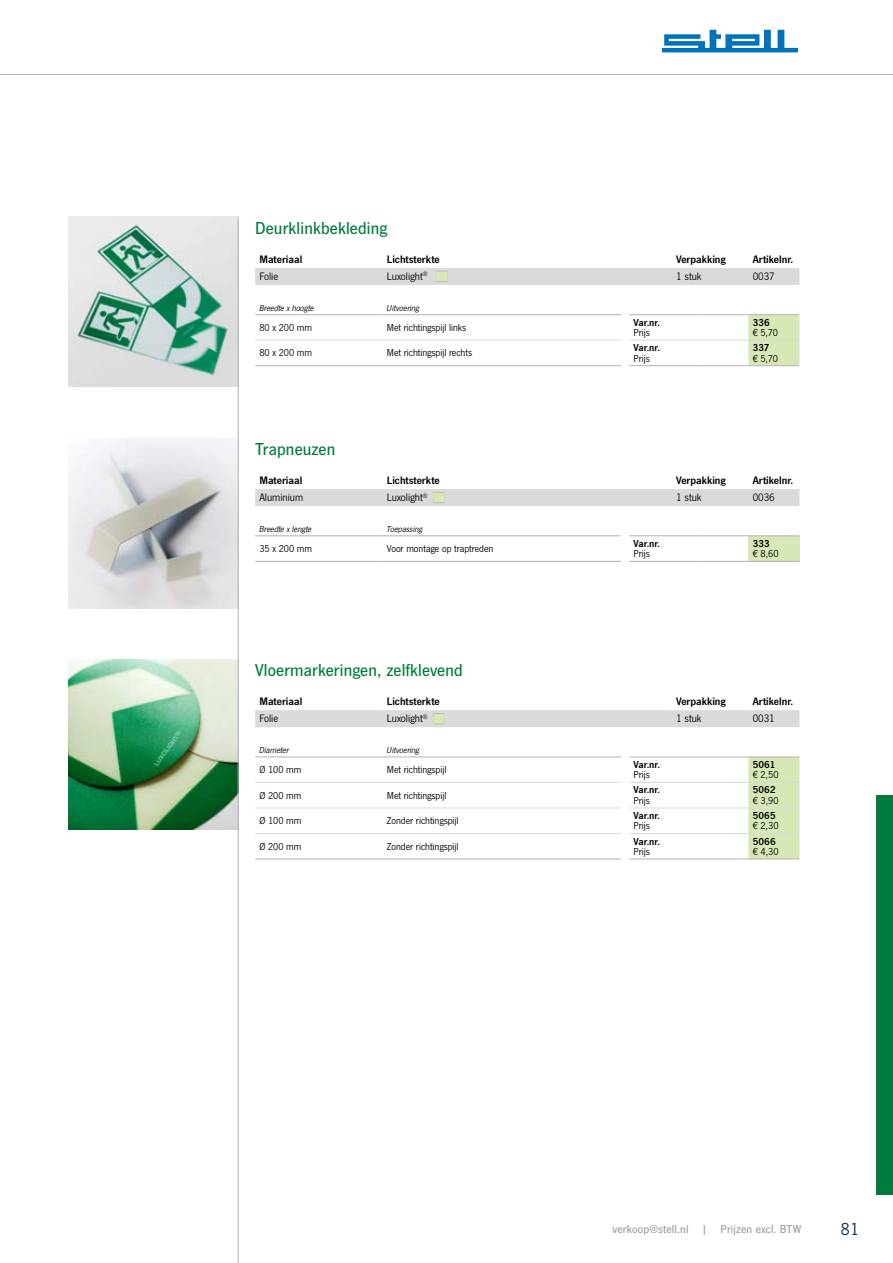
<style>
.page{position:relative;width:893px;height:1263px;background:#fff}
.page>*{position:absolute;margin:0;border:0;box-sizing:border-box;transform-origin:0 0}
.t1{font:500 18px "News Got";letter-spacing:.01em;color:#007b3d}
.t2{font:18px "News Got";color:#002c47}
.t3{font:500 12px "News Got";letter-spacing:.015em;color:#9d9d9c}
.t4{font:11.25px "News Got Dem";color:#000}
.t5{font:11.25px "News Got";color:#000}
.t6{font:10.5px "News Got";color:#000}
.t7{font:10.5px "News Got Dem";color:#000}
.t8{font:italic 9px "News Got";color:#000}
</style>
<div class="page">
<hr style="left:0;top:74px;width:893px;height:1px;background:#b3b2b2">
<svg style="left:662px;top:30px;width:136px;height:22px"></svg>
<img style="left:68px;top:217px;width:170px;height:170px">
<img style="left:68px;top:438px;width:170px;height:170px">
<img style="left:68px;top:659px;width:170px;height:170px">
<div style="left:876px;top:795px;width:17px;height:400px;background:#007b3d"></div>
<div style="left:255px;top:268px;width:544px;height:17px;background:#dadada"></div>
<div style="left:436px;top:271px;width:11px;height:11px;background:#c2c7b3"></div>
<div style="left:436px;top:272px;width:11px;height:9px;background:#d8e7b6"></div>
<hr style="left:255px;top:365px;width:128px;height:1px;background:#b3b2b2">
<hr style="left:383px;top:365px;width:238px;height:1px;background:#b3b2b2">
<hr style="left:255px;top:340px;width:128px;height:1px;background:#dadada">
<hr style="left:383px;top:340px;width:238px;height:1px;background:#dadada">
<hr style="left:255px;top:314px;width:128px;height:1px;background:#b3b2b2">
<hr style="left:383px;top:314px;width:238px;height:1px;background:#b3b2b2">
<svg style="left:697px;top:315px;width:102px;height:50px"></svg>
<hr style="left:629px;top:365px;width:68px;height:1px;background:#b3b2b2">
<hr style="left:697px;top:365px;width:51px;height:1px;background:#b3b2b2">
<hr style="left:748px;top:365px;width:51px;height:1px;background:#b3b2b2">
<hr style="left:629px;top:340px;width:68px;height:1px;background:#dadada">
<hr style="left:697px;top:340px;width:51px;height:1px;background:#dadada">
<hr style="left:748px;top:340px;width:51px;height:1px;background:#dadada">
<hr style="left:629px;top:314px;width:68px;height:1px;background:#b3b2b2">
<hr style="left:697px;top:314px;width:51px;height:1px;background:#b3b2b2">
<hr style="left:748px;top:314px;width:51px;height:1px;background:#b3b2b2">
<div style="left:255px;top:710px;width:544px;height:17px;background:#dadada"></div>
<svg style="left:433px;top:713px;width:12px;height:11px"></svg>
<div style="left:433px;top:714px;width:12px;height:9px;background:#d8e7b6"></div>
<div style="left:255px;top:489px;width:544px;height:17px;background:#dadada"></div>
<div style="left:433px;top:492px;width:12px;height:11px;background:#c2c7b3"></div>
<div style="left:433px;top:493px;width:12px;height:9px;background:#d8e7b6"></div>
<hr style="left:255px;top:859px;width:128px;height:1px;background:#b3b2b2">
<hr style="left:383px;top:859px;width:238px;height:1px;background:#b3b2b2">
<hr style="left:255px;top:782px;width:128px;height:1px;background:#dadada">
<hr style="left:383px;top:782px;width:238px;height:1px;background:#dadada">
<hr style="left:255px;top:807px;width:128px;height:1px;background:#dadada">
<hr style="left:383px;top:807px;width:238px;height:1px;background:#dadada">
<hr style="left:255px;top:833px;width:128px;height:1px;background:#dadada">
<hr style="left:383px;top:833px;width:238px;height:1px;background:#dadada">
<hr style="left:255px;top:756px;width:128px;height:1px;background:#b3b2b2">
<hr style="left:383px;top:756px;width:238px;height:1px;background:#b3b2b2">
<hr style="left:255px;top:535px;width:128px;height:1px;background:#b3b2b2">
<hr style="left:383px;top:535px;width:238px;height:1px;background:#b3b2b2">
<hr style="left:255px;top:561px;width:128px;height:1px;background:#b3b2b2">
<hr style="left:383px;top:561px;width:238px;height:1px;background:#b3b2b2">
<svg style="left:697px;top:757px;width:102px;height:102px"></svg>
<hr style="left:629px;top:859px;width:68px;height:1px;background:#b3b2b2">
<hr style="left:697px;top:859px;width:51px;height:1px;background:#b3b2b2">
<hr style="left:748px;top:859px;width:51px;height:1px;background:#b3b2b2">
<hr style="left:629px;top:782px;width:68px;height:1px;background:#dadada">
<hr style="left:697px;top:782px;width:51px;height:1px;background:#dadada">
<hr style="left:748px;top:782px;width:51px;height:1px;background:#dadada">
<hr style="left:629px;top:807px;width:68px;height:1px;background:#dadada">
<hr style="left:697px;top:807px;width:51px;height:1px;background:#dadada">
<hr style="left:748px;top:807px;width:51px;height:1px;background:#dadada">
<hr style="left:629px;top:833px;width:68px;height:1px;background:#dadada">
<hr style="left:697px;top:833px;width:51px;height:1px;background:#dadada">
<hr style="left:748px;top:833px;width:51px;height:1px;background:#dadada">
<hr style="left:629px;top:756px;width:68px;height:1px;background:#b3b2b2">
<hr style="left:697px;top:756px;width:51px;height:1px;background:#b3b2b2">
<hr style="left:748px;top:756px;width:51px;height:1px;background:#b3b2b2">
<div style="left:748px;top:536px;width:51px;height:25px;background:#d8e7b6"></div>
<hr style="left:629px;top:535px;width:68px;height:1px;background:#b3b2b2">
<hr style="left:697px;top:535px;width:51px;height:1px;background:#b3b2b2">
<hr style="left:748px;top:535px;width:51px;height:1px;background:#b3b2b2">
<hr style="left:629px;top:561px;width:68px;height:1px;background:#b3b2b2">
<hr style="left:697px;top:561px;width:51px;height:1px;background:#b3b2b2">
<hr style="left:748px;top:561px;width:51px;height:1px;background:#b3b2b2">
<hr style="left:238px;top:217px;width:1px;height:1046px;background:#b3b2b2">
<h1 class="t1" style="left:255px;top:218px;width:134px">Deurklinkbekleding</h1>
<p class="t4" style="left:259px;top:253px;width:44px">Materiaal</p>
<p class="t4" style="left:387px;top:253px;width:54px">Lichtsterkte</p>
<p class="t4" style="left:676px;top:253px;width:51px">Verpakking</p>
<p class="t4" style="left:753px;top:253px;width:42px">Artikelnr.</p>
<p class="t5" style="left:259px;top:270px;width:20px">Folie</p>
<p class="t5" style="left:387px;top:270px;width:42px">Luxolight<sup>®</sup></p>
<p class="t5" style="left:676px;top:270px;width:27px">1 stuk</p>
<p class="t5" style="left:753px;top:270px;width:24px">0037</p>
<p class="t8" style="left:259px;top:303px;width:56px">Breedte x hoogte</p>
<p class="t8" style="left:387px;top:303px;width:34px">Uitvoering</p>
<p class="t6" style="left:259px;top:322px;width:54px">80 x 200 mm</p>
<p class="t6" style="left:387px;top:322px;width:81px">Met richtingspijl links</p>
<p class="t6" style="left:259px;top:347px;width:54px">80 x 200 mm</p>
<p class="t6" style="left:387px;top:347px;width:87px">Met richtingspijl rechts</p>
<p class="t7" style="left:753px;top:316px;width:19px">336</p>
<p class="t6" style="left:753px;top:327px;width:27px">€ 5,70</p>
<p class="t7" style="left:634px;top:316px;width:28px">Var.nr.</p>
<p class="t6" style="left:634px;top:327px;width:18px">Prijs</p>
<p class="t7" style="left:753px;top:342px;width:18px">337</p>
<p class="t6" style="left:753px;top:352px;width:27px">€ 5,70</p>
<p class="t7" style="left:634px;top:342px;width:28px">Var.nr.</p>
<p class="t6" style="left:634px;top:352px;width:18px">Prijs</p>
<h1 class="t1" style="left:255px;top:439px;width:82px">Trapneuzen</h1>
<p class="t4" style="left:259px;top:474px;width:44px">Materiaal</p>
<p class="t4" style="left:387px;top:474px;width:54px">Lichtsterkte</p>
<p class="t4" style="left:676px;top:474px;width:51px">Verpakking</p>
<p class="t4" style="left:753px;top:474px;width:42px">Artikelnr.</p>
<p class="t5" style="left:259px;top:491px;width:45px">Aluminium</p>
<p class="t5" style="left:387px;top:491px;width:42px">Luxolight<sup>®</sup></p>
<p class="t5" style="left:676px;top:491px;width:27px">1 stuk</p>
<p class="t5" style="left:753px;top:491px;width:24px">0036</p>
<p class="t8" style="left:259px;top:524px;width:54px">Breedte x lengte</p>
<p class="t8" style="left:387px;top:524px;width:37px">Toepassing</p>
<p class="t6" style="left:259px;top:543px;width:54px">35 x 200 mm</p>
<p class="t6" style="left:387px;top:543px;width:108px">Voor montage op traptreden</p>
<h1 class="t1" style="left:255px;top:660px;width:209px">Vloermarkeringen, zelfklevend</h1>
<p class="t7" style="left:634px;top:537px;width:28px">Var.nr.</p>
<p class="t6" style="left:634px;top:548px;width:18px">Prijs</p>
<p class="t7" style="left:753px;top:537px;width:19px">333</p>
<p class="t6" style="left:753px;top:548px;width:28px">€ 8,60</p>
<p class="t4" style="left:259px;top:695px;width:44px">Materiaal</p>
<p class="t4" style="left:387px;top:695px;width:54px">Lichtsterkte</p>
<p class="t4" style="left:676px;top:695px;width:51px">Verpakking</p>
<p class="t4" style="left:753px;top:695px;width:42px">Artikelnr.</p>
<p class="t5" style="left:259px;top:712px;width:20px">Folie</p>
<p class="t5" style="left:387px;top:712px;width:42px">Luxolight<sup>®</sup></p>
<p class="t5" style="left:676px;top:712px;width:27px">1 stuk</p>
<p class="t5" style="left:753px;top:712px;width:24px">0031</p>
<p class="t8" style="left:259px;top:745px;width:31px">Diameter</p>
<p class="t8" style="left:387px;top:745px;width:34px">Uitvoering</p>
<p class="t6" style="left:259px;top:764px;width:44px">Ø 100 mm</p>
<p class="t6" style="left:387px;top:764px;width:61px">Met richtingspijl</p>
<p class="t6" style="left:259px;top:789px;width:44px">Ø 200 mm</p>
<p class="t6" style="left:387px;top:789px;width:61px">Met richtingspijl</p>
<p class="t6" style="left:259px;top:815px;width:44px">Ø 100 mm</p>
<p class="t6" style="left:387px;top:815px;width:73px">Zonder richtingspijl</p>
<p class="t6" style="left:259px;top:840px;width:44px">Ø 200 mm</p>
<p class="t6" style="left:387px;top:840px;width:73px">Zonder richtingspijl</p>
<p class="t7" style="left:634px;top:758px;width:28px">Var.nr.</p>
<p class="t6" style="left:634px;top:769px;width:18px">Prijs</p>
<p class="t7" style="left:753px;top:758px;width:24px">5061</p>
<p class="t6" style="left:753px;top:769px;width:27px">€ 2,50</p>
<p class="t7" style="left:634px;top:784px;width:28px">Var.nr.</p>
<p class="t6" style="left:634px;top:795px;width:18px">Prijs</p>
<p class="t7" style="left:753px;top:784px;width:24px">5062</p>
<p class="t6" style="left:753px;top:795px;width:28px">€ 3,90</p>
<p class="t7" style="left:634px;top:809px;width:28px">Var.nr.</p>
<p class="t6" style="left:634px;top:820px;width:18px">Prijs</p>
<p class="t7" style="left:753px;top:809px;width:24px">5065</p>
<p class="t6" style="left:753px;top:820px;width:28px">€ 2,30</p>
<p class="t7" style="left:634px;top:835px;width:28px">Var.nr.</p>
<p class="t6" style="left:634px;top:846px;width:18px">Prijs</p>
<p class="t7" style="left:753px;top:835px;width:25px">5066</p>
<p class="t6" style="left:753px;top:846px;width:28px">€ 4,30</p>
<p class="t3" style="left:612px;top:1222px;width:191px">verkoop@stell.nl | Prijzen excl. BTW</p>
<h1 class="t2" style="left:841px;top:1219px;width:20px">81</h1>
</div>
